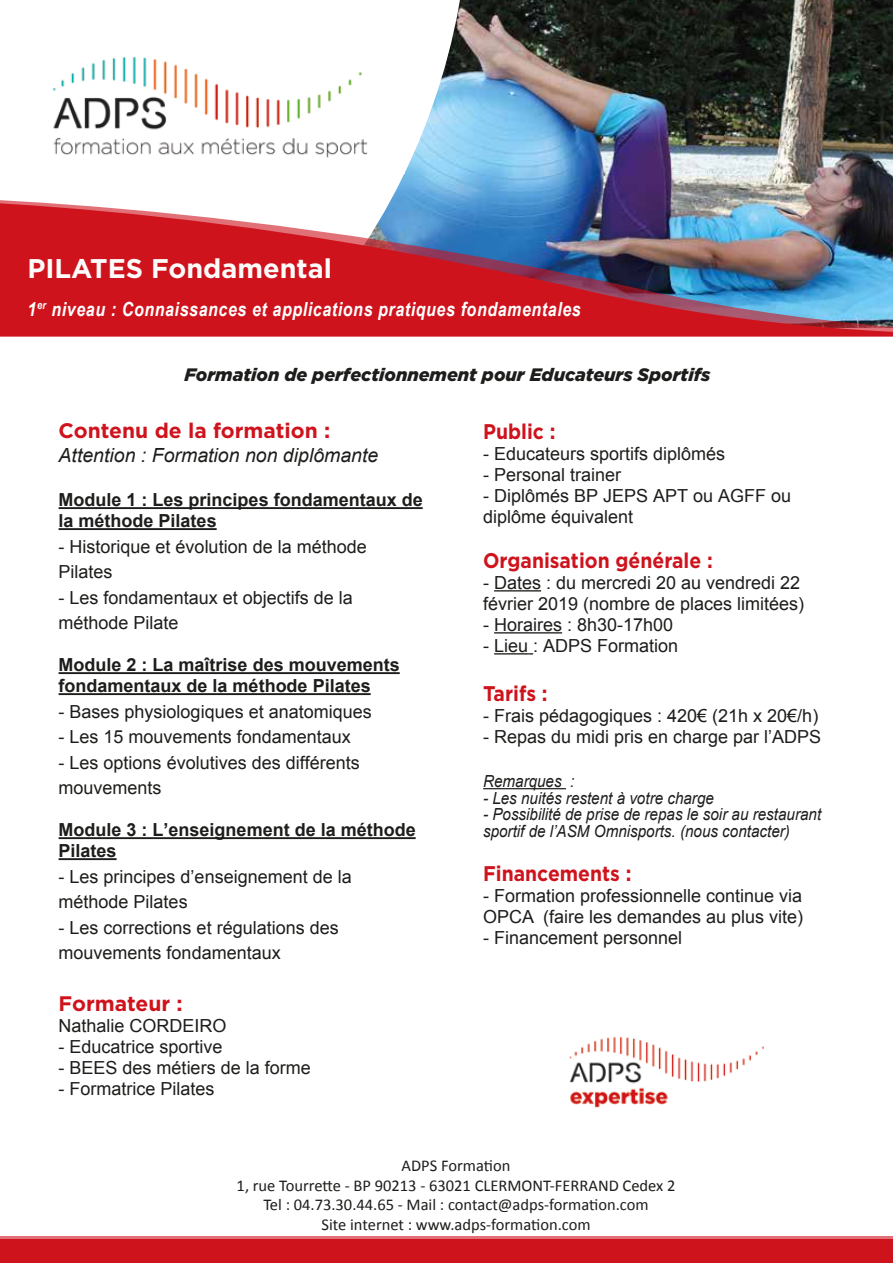
<style>
.page{position:relative;width:893px;height:1263px;background:#fff}
.page>*{position:absolute;margin:0;border:0;box-sizing:border-box;transform-origin:0 0}
.t1{font:700 27px "Gotham";color:#fefbfb}
.t2{font:700 21.15px "Gotham";color:#cf131d;scale:.91 1}
.t3{font:700 21px "Gotham";color:#cf131d}
.t4{font:italic 700 19.5px "Arial Narrow";letter-spacing:.03em;color:#fff}
.t5{font:italic 19.5px "Arial";color:#1d1d1b}
.t6{font:18px/25.5px "Arial";color:#1d1d1b}
.t7{font:700 18px/21px "Arial";color:#1d1d1b}
.t8{font:italic 900 18px "Gotham";color:#1d1d1b}
.t9{font:italic 16.65px/16.6px "Arial";color:#1d1d1b;scale:.91 1}
.t10{font:16.5px/19.8px "Calibri";color:#1d1d1b;text-align:center}
</style>
<div class="page">
<img style="left:470px;top:0;width:423px;height:197px">
<div style="left:0;top:1236px;width:893px;height:27px;background:#e27177"></div>
<svg style="left:392px;top:0;width:78px;height:197px"></svg>
<div style="left:0;top:1239px;width:893px;height:24px;background:#cf131d"></div>
<hr style="left:59px;top:507px;width:364px;height:2px;background:#1d1d1b">
<hr style="left:59px;top:528px;width:158px;height:2px;background:#1d1d1b">
<hr style="left:59px;top:672px;width:341px;height:2px;background:#1d1d1b">
<hr style="left:59px;top:693px;width:312px;height:2px;background:#1d1d1b">
<hr style="left:59px;top:837px;width:357px;height:2px;background:#1d1d1b">
<hr style="left:59px;top:858px;width:58px;height:2px;background:#1d1d1b">
<hr style="left:494px;top:590px;width:47px;height:1px;background:#1d1d1b">
<hr style="left:494px;top:632px;width:68px;height:1px;background:#1d1d1b">
<hr style="left:494px;top:653px;width:34px;height:1px;background:#1d1d1b">
<hr style="left:483px;top:788px;width:83px;height:1px;background:#1d1d1b">
<img style="left:52px;top:36px;width:352px;height:137px">
<svg style="left:0;top:197px;width:893px;height:140px"></svg>
<img style="left:0;top:200px;width:893px;height:136px">
<img style="left:569px;top:1036px;width:195px;height:72px">
<h1 class="t1" style="left:28px;top:253px;width:306px">PILATES Fondamental</h1>
<p class="t4" style="left:28px;top:294px;width:555px">1<sup>er</sup> niveau : Connaissances et applications pratiques fondamentales</p>
<p class="t8" style="left:184px;top:364px;width:527px">Formation de perfectionnement pour Educateurs Sportifs</p>
<p class="t3" style="left:59px;top:419px;width:273px">Contenu de la formation :</p>
<p class="t5" style="left:59px;top:442px;width:321px">Attention : Formation non diplômante</p>
<p class="t7" style="left:59px;top:490px;width:366px">Module 1 : Les principes fondamentaux de la méthode Pilates</p>
<p class="t6" style="left:59px;top:534px;width:310px">- Historique et évolution de la méthode<br>Pilates</p>
<p class="t6" style="left:59px;top:585px;width:296px">- Les fondamentaux et objectifs de la méthode Pilate</p>
<p class="t7" style="left:59px;top:655px;width:343px">Module 2 : La maîtrise des mouvements fondamentaux de la méthode Pilates</p>
<p class="t6" style="left:59px;top:699px;width:315px">- Bases physiologiques et anatomiques</p>
<p class="t6" style="left:59px;top:724px;width:294px">- Les 15 mouvements fondamentaux</p>
<p class="t6" style="left:59px;top:750px;width:303px">- Les options évolutives des différents mouvements</p>
<p class="t7" style="left:59px;top:820px;width:359px">Module 3 : L’enseignement de la méthode<br>Pilates</p>
<p class="t6" style="left:59px;top:864px;width:295px">- Les principes d’enseignement de la méthode Pilates</p>
<p class="t6" style="left:59px;top:915px;width:282px">- Les corrections et régulations des mouvements fondamentaux</p>
<p class="t3" style="left:59px;top:992px;width:126px">Formateur :</p>
<p class="t6" style="left:59px;top:1013px;width:170px">Nathalie CORDEIRO</p>
<p class="t6" style="left:59px;top:1034px;width:166px">- Educatrice sportive</p>
<p class="t6" style="left:59px;top:1055px;width:254px">- BEES des métiers de la forme</p>
<p class="t6" style="left:59px;top:1076px;width:158px">- Formatrice Pilates</p>
<p class="t2" style="left:483px;top:419px;width:81px">Public :</p>
<p class="t6" style="left:483px;top:441px;width:244px">- Educateurs sportifs diplômés</p>
<p class="t6" style="left:483px;top:462px;width:140px">- Personal trainer</p>
<p class="t6" style="left:483px;top:485px;width:310px;line-height:21px">- Diplômés BP JEPS APT ou AGFF ou diplôme équivalent</p>
<p class="t2" style="left:483px;top:548px;width:254px">Organisation générale :</p>
<p class="t6" style="left:483px;top:572px;width:323px;line-height:21px">- Dates : du mercredi 20 au vendredi 22 février 2019 (nombre de places limitées)</p>
<p class="t6" style="left:483px;top:612px;width:192px">- Horaires : 8h30-17h00</p>
<p class="t6" style="left:483px;top:633px;width:197px">- Lieu : ADPS Formation</p>
<p class="t2" style="left:483px;top:681px;width:72px">Tarifs :</p>
<p class="t6" style="left:483px;top:703px;width:337px">- Frais pédagogiques : 420€ (21h x 20€/h)</p>
<p class="t6" style="left:483px;top:724px;width:340px">- Repas du midi pris en charge par l’ADPS</p>
<p class="t9" style="left:483px;top:773px;width:102px">Remarques :</p>
<p class="t9" style="left:483px;top:790px;width:255px">- Les nuités restent à votre charge</p>
<p class="t9" style="left:483px;top:806px;width:373px">- Possibilité de prise de repas le soir au restaurant sportif de l’ASM Omnisports. (nous contacter)</p>
<p class="t2" style="left:483px;top:861px;width:165px">Financements :</p>
<p class="t6" style="left:483px;top:885px;width:322px;line-height:21px">- Formation professionnelle continue via<br>OPCA (faire les demandes au plus vite)</p>
<p class="t6" style="left:483px;top:925px;width:201px">- Financement personnel</p>
<p class="t10" style="left:237px;top:1155px;width:440px">ADPS Formation<br>1, rue Tourrette - BP 90213 - 63021 CLERMONT-FERRAND Cedex 2<br>Tel : 04.73.30.44.65 - Mail : contact@adps-formation.com<br>Site internet : www.adps-formation.com</p>
</div>
